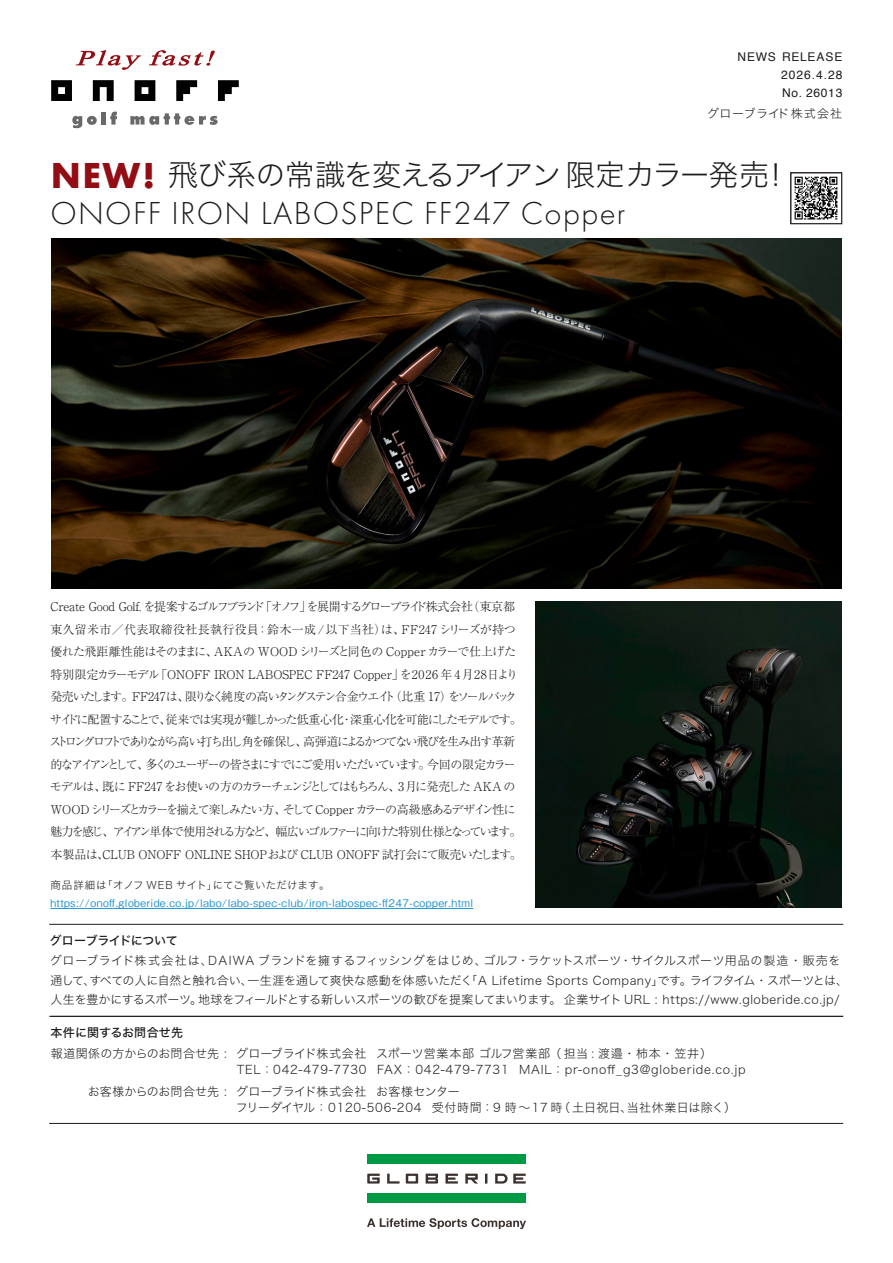
<style>
.page{position:relative;width:893px;height:1263px;background:#fff}
.page>*{position:absolute;margin:0;border:0;box-sizing:border-box;transform-origin:0 0}
.t1{font:300 33px "Futura PT";letter-spacing:.04em;color:#1c1c1c}
.t2{font:30px "Hiragino Sans W2";letter-spacing:-.04em;color:#1c1c1c}
.t3{font:300 12px/22.5px "Ryumin Pr 6 N";letter-spacing:-.085em;color:#1c1c1c}
.t4{font:12px/19.5px "Hiragino Sans W2";letter-spacing:.015em;color:#1c1c1c}
.t5{font:12px/16.5px "Hiragino Sans W2";letter-spacing:.06em;color:#1c1c1c}
.t6{font:12px/18px "Helvetica";letter-spacing:.06em;color:#1c1c1c;text-align:justify}
.t7{font:12px "Hiragino Sans W5";letter-spacing:.015em;color:#1c1c1c}
.t8{font:12px "Hiragino Sans W5";letter-spacing:-.01em;color:#1c1c1c}
.t9{font:12px "Hiragino Sans W2";letter-spacing:.05em;color:#1c1c1c}
.t10{font:500 10.5px "Gothic BBB Pro";letter-spacing:.04em;color:#2194d4}
.t11{font:10.5px "Hiragino Sans W2";letter-spacing:.015em;color:#1c1c1c}
.s1{font-family:"Futura PT";font-weight:700;font-size:37.5px;color:#930e14}
</style>
<div class="page">
<img style="left:794px;top:176px;width:44px;height:44px">
<div style="left:367px;top:1154px;width:159px;height:10px;background:#094"></div>
<div style="left:367px;top:1193px;width:159px;height:10px;background:#094"></div>
<svg style="left:367px;top:1173px;width:159px;height:10px"></svg>
<svg style="left:367px;top:1218px;width:159px;height:11px"></svg>
<hr style="left:50px;top:908px;width:423px;height:1px;background:#2194d4">
<img style="left:51px;top:239px;width:791px;height:349px">
<svg style="left:176px;top:80px;width:21px;height:21px"></svg>
<svg style="left:218px;top:80px;width:21px;height:21px"></svg>
<svg style="left:93px;top:80px;width:21px;height:21px"></svg>
<svg style="left:135px;top:80px;width:20px;height:21px"></svg>
<svg style="left:51px;top:80px;width:21px;height:21px"></svg>
<svg style="left:72px;top:116px;width:25px;height:12px"></svg>
<hr style="left:102px;top:112px;width:4px;height:13px;background:#68696a">
<svg style="left:110px;top:112px;width:7px;height:13px"></svg>
<svg style="left:130px;top:113px;width:88px;height:12px"></svg>
<svg style="left:76px;top:50px;width:65px;height:20px"></svg>
<svg style="left:149px;top:50px;width:66px;height:16px"></svg>
<hr style="left:49px;top:1123px;width:794px;height:1px;background:#1c1c1c">
<hr style="left:49px;top:1016px;width:794px;height:1px;background:#1c1c1c">
<hr style="left:49px;top:924px;width:794px;height:1px;background:#1c1c1c">
<img style="left:535px;top:601px;width:307px;height:306px">
<div style="left:791px;top:173px;width:51px;height:51px;border:1px solid #251e1c"></div>
<p class="t6" style="left:781px;top:48px;width:63px;text-indent:-44px">NEWS RELEASE 2026.4.28<br>No. 26013</p>
<p class="t9" style="left:707px;top:103px;width:137px">グローブライド株式会社</p>
<h2 class="t2" style="left:50px;top:148px;width:742px"><span class="s1">NEW!</span> 飛び系の常識を変えるアイアン限定カラー発売！</h2>
<h1 class="t1" style="left:50px;top:194px;width:577px">ONOFF IRON LABOSPEC FF247 Copper</h1>
<p class="t3" style="left:49px;top:595px;width:474px">Create Good Golf. を提案するゴルフブランド「オノフ」を展開するグローブライド株式会社（東京都東久留米市／代表取締役社長執行役員：鈴木一成 /以下当社）は、FF247 シリーズが持つ優れた飛距離性能はそのままに、AKAの WOOD シリーズと同色の Copper カラーで仕上げた特別限定カラーモデル「ONOFF IRON LABOSPEC FF247 Copper」を2026 年 4月28日より発売いたします。FF247は、限りなく純度の高いタングステン合金ウエイト（比重 17）をソールバックサイドに配置することで、従来では実現が難しかった低重心化・深重心化を可能にしたモデルです。ストロングロフトでありながら高い打ち出し角を確保し、高弾道によるかつてない飛びを生み出す革新的なアイアンとして、多くのユーザーの皆さまにすでにご愛用いただいています。今回の限定カラーモデルは、既に FF247 をお使いの方のカラーチェンジとしてはもちろん、3 月に発売した AKA のWOOD シリーズとカラーを揃えて楽しみたい方、そして Copper カラーの高級感あるデザイン性に魅力を感じ、アイアン単体で使用される方など、幅広いゴルファーに向けた特別仕様となっています。本製品は、CLUB ONOFF ONLINE SHOPおよび CLUB ONOFF 試打会にて販売いたします。</p>
<p class="t11" style="left:50px;top:876px;width:281px">商品詳細は「オノフ WEB サイト」にてご覧いただけます。</p>
<p class="t10" style="left:50px;top:894px;width:424px">https://onoff.globeride.co.jp/labo/labo-spec-club/iron-labospec-ff247-copper.html</p>
<p class="t8" style="left:50px;top:930px;width:129px">グローブライドについて</p>
<p class="t4" style="left:50px;top:950px;width:800px">グローブライド株式会社は、DAIWA ブランドを擁するフィッシングをはじめ、ゴルフ・ラケットスポーツ・サイクルスポーツ用品の製造・販売を通して、すべての人に自然と触れ合い、一生涯を通して爽快な感動を体感いただく「A Lifetime Sports Company」です。ライフタイム・スポーツとは、人生を豊かにするスポーツ。地球をフィールドとする新しいスポーツの歓びを提案してまいります。 企業サイト URL : https://www.globeride.co.jp/</p>
<p class="t7" style="left:50px;top:1021px;width:134px">本件に関するお問合せ先</p>
<p class="t4" style="left:51px;top:1042px;width:178px">報道関係の方からのお問合せ先 :</p>
<p class="t4" style="left:236px;top:1082px;width:502px;line-height:16.5px;text-indent:-148px">お客様からのお問合せ先 : グローブライド株式会社 お客様センター<br>フリーダイヤル：0120-506-204 受付時間：9 時～17 時（土日祝日、当社休業日は除く）</p>
<p class="t5" style="left:236px;top:1044px;width:511px">グローブライド株式会社 スポーツ営業本部 ゴルフ営業部 （担当 : 渡邉・柿本・笠井）<br>TEL：042-479-7730 FAX：042-479-7731 MAIL：pr-onoff_g3@globeride.co.jp</p>
</div>
